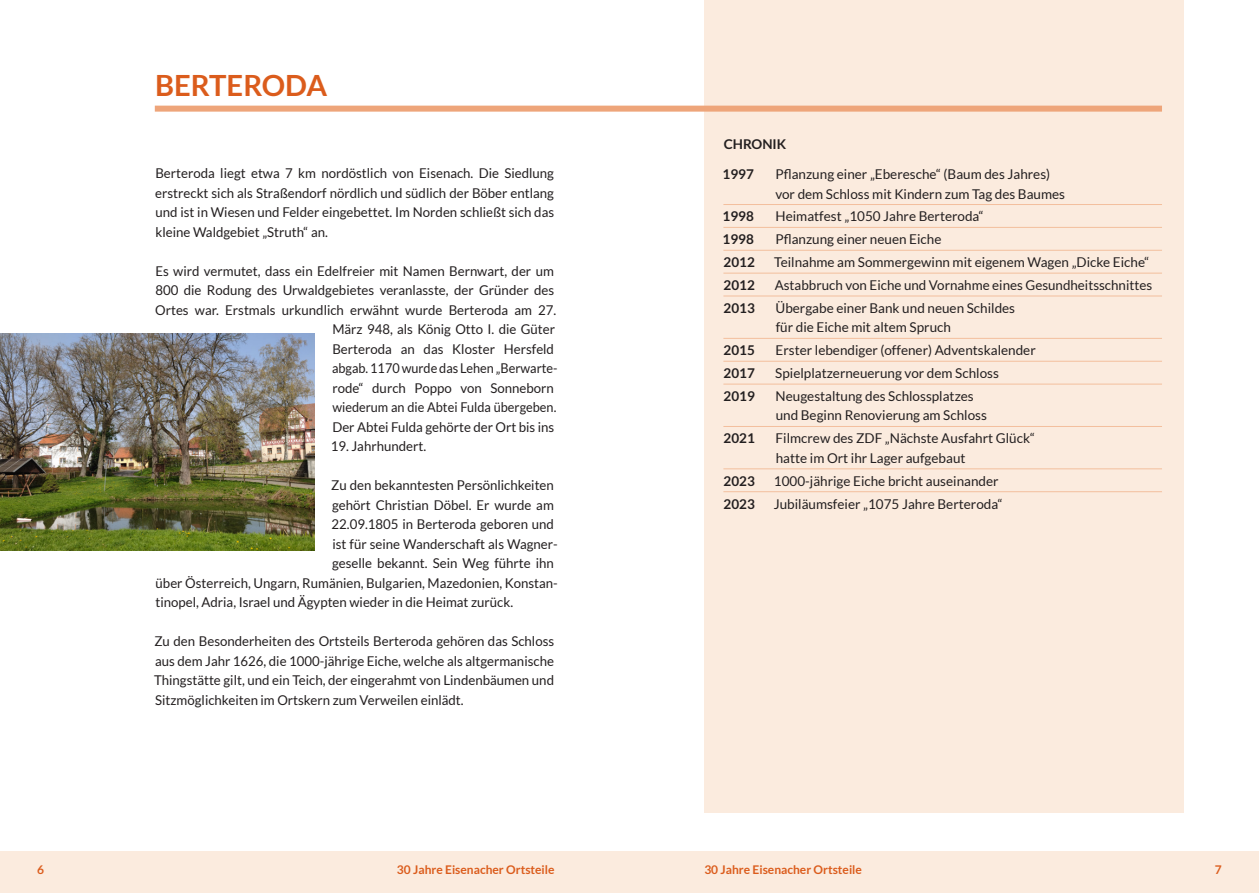
<style>
.page{position:relative;width:1259px;height:893px;background:#fff}
.page>*{position:absolute;margin:0;border:0;box-sizing:border-box;transform-origin:0 0}
.t1{font:700 29.25px "Lato";color:#db5c1c}
.t2{font:13.5px/19.5px "Lato";color:#231f20}
.t3{font:700 13.5px/29.5px "Lato";color:#231f20}
.t4{font:700 12px "Lato";color:#db5c1c}
</style>
<div class="page">
<div style="left:0;top:851px;width:1259px;height:42px;background:#fbebde"></div>
<div style="left:704px;top:0;width:480px;height:812px;background:#fbebde"></div>
<hr style="left:723px;top:204px;width:52px;height:1px;background:#f3bf9d">
<hr style="left:775px;top:204px;width:387px;height:1px;background:#f3bf9d">
<hr style="left:723px;top:227px;width:52px;height:1px;background:#f3bf9d">
<hr style="left:775px;top:227px;width:387px;height:1px;background:#f3bf9d">
<hr style="left:723px;top:250px;width:52px;height:1px;background:#f3bf9d">
<hr style="left:775px;top:250px;width:387px;height:1px;background:#f3bf9d">
<hr style="left:723px;top:273px;width:52px;height:1px;background:#f3bf9d">
<hr style="left:775px;top:273px;width:387px;height:1px;background:#f3bf9d">
<hr style="left:723px;top:296px;width:52px;height:1px;background:#f3bf9d">
<hr style="left:775px;top:296px;width:387px;height:1px;background:#f3bf9d">
<hr style="left:723px;top:338px;width:52px;height:1px;background:#f3bf9d">
<hr style="left:775px;top:338px;width:387px;height:1px;background:#f3bf9d">
<hr style="left:723px;top:361px;width:52px;height:1px;background:#f3bf9d">
<hr style="left:775px;top:361px;width:387px;height:1px;background:#f3bf9d">
<hr style="left:723px;top:384px;width:52px;height:1px;background:#f3bf9d">
<hr style="left:775px;top:384px;width:387px;height:1px;background:#f3bf9d">
<hr style="left:723px;top:426px;width:52px;height:1px;background:#f3bf9d">
<hr style="left:775px;top:426px;width:387px;height:1px;background:#f3bf9d">
<hr style="left:723px;top:468px;width:52px;height:1px;background:#f3bf9d">
<hr style="left:775px;top:468px;width:387px;height:1px;background:#f3bf9d">
<hr style="left:723px;top:491px;width:52px;height:1px;background:#f3bf9d">
<hr style="left:775px;top:491px;width:387px;height:1px;background:#f3bf9d">
<img style="left:0;top:334px;width:315px;height:217px">
<div style="left:155px;top:106px;width:1007px;height:6px;background:#eea57a"></div>
<h1 class="t1" style="left:155px;top:69px;width:174px">BERTERODA</h1>
<p class="t2" style="left:155px;top:164px;width:400px;text-align:justify">Berteroda liegt etwa 7 km nordöstlich von Eisenach. Die Siedlung erstreckt sich als Straßendorf nördlich und südlich der Böber entlang und ist in Wiesen und Felder eingebettet. Im Norden schließt sich das kleine Waldgebiet „Struth“ an.</p>
<p class="t2" style="left:155px;top:261px;width:404px;text-align:right">Es wird vermutet, dass ein Edelfreier mit Namen Bernwart, der um 800 die Rodung des Urwaldgebietes veranlasste, der Gründer des Ortes war. Erstmals urkundlich erwähnt wurde Berteroda am 27.<br>März 948, als König Otto I. die Güter<br>Berteroda an das Kloster Hersfeld<br>abgab. 1170 wurde das Lehen „Berwarte-<br>rode“ durch Poppo von Sonneborn<br>wiederum an die Abtei Fulda übergeben.<br>Der Abtei Fulda gehörte der Ort bis ins</p>
<p class="t2" style="left:331px;top:437px;width:97px">19. Jahrhundert.</p>
<p class="t2" style="left:331px;top:476px;width:224px">Zu den bekanntesten Persönlichkeiten</p>
<p class="t2" style="left:332px;top:495px;width:223px">gehört Christian Döbel. Er wurde am</p>
<p class="t2" style="left:331px;top:515px;width:224px">22.09.1805 in Berteroda geboren und</p>
<p class="t2" style="left:332px;top:534px;width:227px">ist für seine Wanderschaft als Wagner-</p>
<p class="t2" style="left:332px;top:554px;width:223px">geselle bekannt. Sein Weg führte ihn</p>
<p class="t2" style="left:156px;top:573px;width:404px">über Österreich, Ungarn, Rumänien, Bulgarien, Mazedonien, Konstan-</p>
<p class="t2" style="left:155px;top:593px;width:359px">tinopel, Adria, Israel und Ägypten wieder in die Heimat zurück.</p>
<p class="t2" style="left:154px;top:632px;width:402px;text-align:justify">Zu den Besonderheiten des Ortsteils Berteroda gehören das Schloss aus dem Jahr 1626, die 1000-jährige Eiche, welche als altgermanische Thingstätte gilt, und ein Teich, der eingerahmt von Lindenbäumen und Sitzmöglichkeiten im Ortskern zum Verweilen einlädt.</p>
<p class="t3" style="left:722px;top:129px;width:65px">CHRONIK<br>1997</p>
<p class="t2" style="left:775px;top:164px;width:291px">Pflanzung einer „Eberesche“ (Baum des Jahres) vor dem Schloss mit Kindern zum Tag des Baumes</p>
<p class="t3" style="left:722px;top:201px;width:33px">1998</p>
<p class="t2" style="left:775px;top:207px;width:210px">Heimatfest „1050 Jahre Berteroda“</p>
<p class="t3" style="left:722px;top:224px;width:33px">1998</p>
<p class="t2" style="left:775px;top:230px;width:167px">Pflanzung einer neuen Eiche</p>
<p class="t3" style="left:723px;top:247px;width:33px">2012</p>
<p class="t2" style="left:774px;top:252px;width:377px">Teilnahme am Sommergewinn mit eigenem Wagen „Dicke Eiche“</p>
<p class="t3" style="left:723px;top:270px;width:33px">2012</p>
<p class="t2" style="left:775px;top:275px;width:379px">Astabbruch von Eiche und Vornahme eines Gesundheitsschnittes</p>
<p class="t3" style="left:723px;top:293px;width:33px">2013</p>
<p class="t2" style="left:775px;top:298px;width:241px">Übergabe einer Bank und neuen Schildes für die Eiche mit altem Spruch</p>
<p class="t3" style="left:723px;top:335px;width:33px">2015</p>
<p class="t2" style="left:775px;top:340px;width:262px">Erster lebendiger (offener) Adventskalender</p>
<p class="t3" style="left:723px;top:358px;width:33px">2017</p>
<p class="t2" style="left:775px;top:363px;width:225px">Spielplatzerneuerung vor dem Schloss</p>
<p class="t3" style="left:723px;top:381px;width:33px">2019</p>
<p class="t2" style="left:775px;top:386px;width:213px">Neugestaltung des Schlossplatzes und Beginn Renovierung am Schloss</p>
<p class="t3" style="left:723px;top:423px;width:33px">2021</p>
<p class="t2" style="left:775px;top:429px;width:261px">Filmcrew des ZDF „Nächste Ausfahrt Glück“ hatte im Ort ihr Lager aufgebaut</p>
<p class="t3" style="left:723px;top:466px;width:33px">2023</p>
<p class="t2" style="left:774px;top:471px;width:226px">1000-jährige Eiche bricht auseinander</p>
<p class="t3" style="left:723px;top:489px;width:33px">2023</p>
<p class="t2" style="left:773px;top:494px;width:230px">Jubiläumsfeier „1075 Jahre Berteroda“</p>
<p class="t4" style="left:37px;top:862px;width:8px">6</p>
<p class="t4" style="left:397px;top:862px;width:159px">30 Jahre Eisenacher Ortsteile</p>
<p class="t4" style="left:704px;top:862px;width:159px">30 Jahre Eisenacher Ortsteile</p>
<p class="t4" style="left:1215px;top:862px;width:8px">7</p>
</div>
